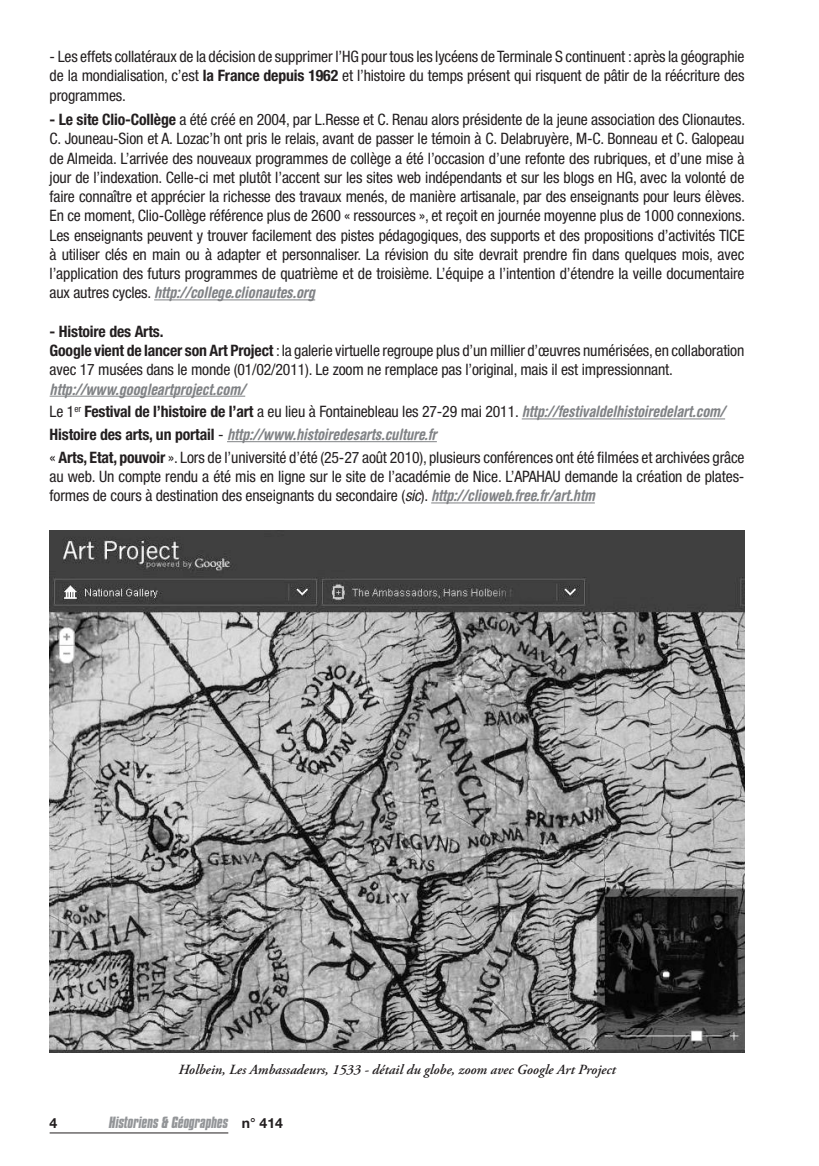
<style>
.page{position:relative;width:819px;height:1166px;background:#fff}
.page>*{position:absolute;margin:0;border:0;box-sizing:border-box;transform-origin:0 0}
.t1{font:condensed 15.75px/19.2px "Helvetica Neue";letter-spacing:-.01em;color:#231f20;text-align:justify}
.t2{font:italic 700 condensed 15.75px "Helvetica Rounded";letter-spacing:-.01em;color:#808285}
.t3{font:700 condensed 15.75px "Helvetica Neue";letter-spacing:-.01em;color:#231f20}
.LEGENDE_PHOTOS{font:italic 600 14px "Adobe Garamond Pro";color:#231f20}
.t4{font:italic 700 14px "Compacta BT";color:#939598}
.t5{font:700 14px "Helvetica Neue";color:#231f20}
.s1{font-weight:700}
.s2{font-family:"Helvetica Rounded";font-weight:700;font-style:italic;color:#808285}
.s3{font-family:"Helvetica Neue";font-style:normal;color:#231f20}
.s4{font-family:"Helvetica Neue";font-weight:400;font-style:normal;color:#231f20}
.s5{font-style:italic}
</style>
<div class="page">
<hr style="left:50px;top:1132px;width:178px;height:1px;background:#231f20">
<hr style="left:154px;top:299px;width:161px;height:1px;background:#808285">
<hr style="left:50px;top:396px;width:195px;height:1px;background:#808285">
<hr style="left:521px;top:418px;width:204px;height:1px;background:#808285">
<hr style="left:227px;top:441px;width:210px;height:1px;background:#808285">
<hr style="left:431px;top:502px;width:164px;height:1px;background:#808285">
<img style="left:50px;top:531px;width:694px;height:521px">
<p class="t1" style="left:50px;top:47px;width:696px">- Les effets collatéraux de la décision de supprimer l’HG pour tous les lycéens de Terminale S continuent : après la géographie de la mondialisation, c’est <span class="s1">la France depuis 1962</span> et l’histoire du temps présent qui risquent de pâtir de la réécriture des programmes.</p>
<p class="t1" style="left:50px;top:110px;width:697px"><span class="s1">- Le site Clio-Collège</span> a été créé en 2004, par L.Resse et C. Renau alors présidente de la jeune association des Clionautes.<br>C. Jouneau-Sion et A. Lozac’h ont pris le relais, avant de passer le témoin à C. Delabruyère, M-C. Bonneau et C. Galopeau de Almeida. L’arrivée des nouveaux programmes de collège a été l’occasion d’une refonte des rubriques, et d’une mise à jour de l’indexation. Celle-ci met plutôt l’accent sur les sites web indépendants et sur les blogs en HG, avec la volonté de faire connaître et apprécier la richesse des travaux menés, de manière artisanale, par des enseignants pour leurs élèves.<br>En ce moment, Clio-Collège référence plus de 2600 « ressources », et reçoit en journée moyenne plus de 1000 connexions.<br>Les enseignants peuvent y trouver facilement des pistes pédagogiques, des supports et des propositions d’activités TICE à utiliser clés en main ou à adapter et personnaliser. La révision du site devrait prendre fin dans quelques mois, avec l’application des futurs programmes de quatrième et de troisième. L’équipe a l’intention d’étendre la veille documentaire aux autres cycles. <span class="s2">http://college.clionautes.org</span></p>
<p class="t3" style="left:50px;top:322px;width:115px">- Histoire des Arts.</p>
<p class="t1" style="left:50px;top:341px;width:696px"><span class="s1">Google vient de lancer son Art Project</span> : la galerie virtuelle regroupe plus d’un millier d’œuvres numérisées, en collaboration avec 17 musées dans le monde (01/02/2011). Le zoom ne remplace pas l’original, mais il est impressionnant.</p>
<p class="t2" style="left:50px;top:379px;width:197px">http://www.googleartproject.com/</p>
<p class="t1" style="left:50px;top:402px;width:677px">Le 1<sup>er</sup> <span class="s1">Festival de l’histoire de l’art</span> a eu lieu à Fontainebleau les 27-29 mai 2011. <span class="s2">http://festivaldelhistoiredelart.com/</span></p>
<p class="t2" style="left:50px;top:425px;width:388px"><span class="s3">Histoire des arts, un portail</span> <span class="s4">-</span> http://www.histoiredesarts.culture.fr</p>
<p class="t1" style="left:50px;top:447px;width:696px">« <span class="s1">Arts, Etat, pouvoir</span> ». Lors de l’université d’été (25-27 août 2010), plusieurs conférences ont été filmées et archivées grâce au web. Un compte rendu a été mis en ligne sur le site de l’académie de Nice. L’APAHAU demande la création de plates&shy;formes de cours à destination des enseignants du secondaire (<span class="s5">sic</span>). <span class="s2">http://clioweb.free.fr/art.htm</span></p>
<p class="LEGENDE_PHOTOS" style="left:178px;top:1062px;width:439px">Holbein, Les Ambassadeurs, 1533 - détail du globe, zoom avec Google Art Project</p>
<p class="t5" style="left:50px;top:1114px;width:9px">4</p>
<p class="t4" style="left:109px;top:1113px;width:175px">Historiens &amp; Géographes <span class="s3">n° 414</span></p>
</div>
